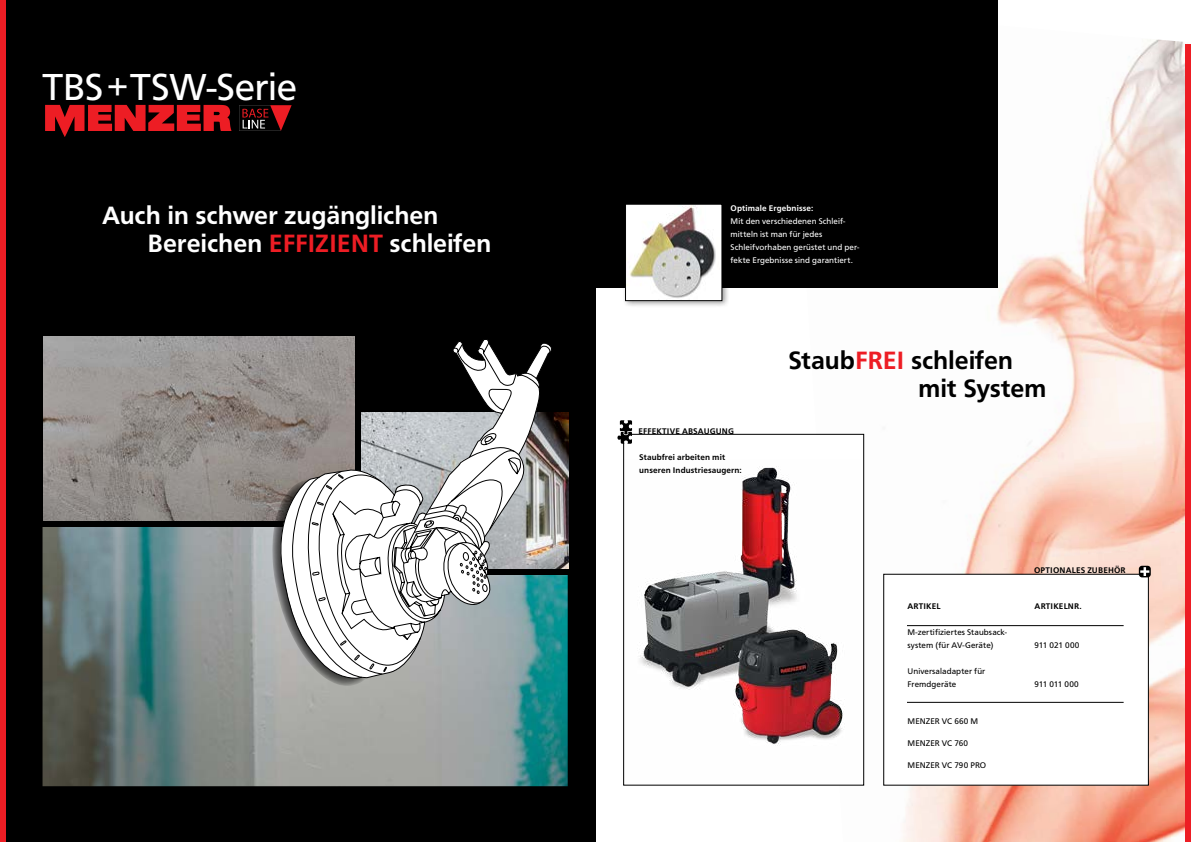
<style>
.page{position:relative;width:1191px;height:842px;background:#fff}
.page>*{position:absolute;margin:0;border:0;box-sizing:border-box;transform-origin:0 0}
.t1{font:39px "Carto Gothic Std";letter-spacing:-.01em;color:#fff}
.t2{font:700 26px/28px "Carto Gothic Std";letter-spacing:-.005em;color:#fff}
.t3{font:700 26px/28px "Carto Gothic Std";letter-spacing:-.005em;color:#000}
.t4{font:8.5px/13px "Carto Gothic Std";letter-spacing:.01em;color:#000}
.t5{font:8.5px/13px "Carto Gothic Std";letter-spacing:.01em;color:#fff}
.t6{font:700 8.5px/13px "Carto Gothic Std";letter-spacing:.015em;color:#000}
.t7{font:700 8.5px "Carto Gothic Std";letter-spacing:.015em;color:#fff}
.t8{font:8.5px "Carto Gothic Std";letter-spacing:-.015em;color:#000}
.t9{font:8.5px "Carto Gothic Std";letter-spacing:-.02em;color:#000}
.s1{color:#ed1d24}
</style>
<div class="page">
<img style="left:788px;top:39px;width:403px;height:803px">
<div style="left:1185px;top:45px;width:6px;height:797px;background:#ed1d24"></div>
<div style="left:0;top:0;width:595px;height:842px;background:#000"></div>
<div style="left:0;top:0;width:5px;height:842px;background:#ed1d24"></div>
<svg style="left:239px;top:105px;width:53px;height:26px"></svg>
<svg style="left:45px;top:105px;width:186px;height:32px"></svg>
<img style="left:43px;top:527px;width:524px;height:259px">
<img style="left:552px;top:413px;width:16px;height:156px">
<img style="left:43px;top:336px;width:311px;height:185px">
<div style="left:351px;top:569px;width:222px;height:6px;background:#000"></div>
<svg style="left:264px;top:473px;width:131px;height:219px"></svg>
<svg style="left:273px;top:337px;width:279px;height:342px"></svg>
<svg style="left:290px;top:342px;width:261px;height:336px"></svg>
<svg style="left:405px;top:433px;width:117px;height:173px"></svg>
<svg style="left:312px;top:445px;width:203px;height:227px"></svg>
<svg style="left:883px;top:574px;width:265px;height:211px"></svg>
<hr style="left:907px;top:625px;width:216px;height:1px;background:#000">
<hr style="left:907px;top:702px;width:216px;height:1px;background:#000">
<svg style="left:1138px;top:566px;width:12px;height:11px"></svg>
<svg style="left:1140px;top:567px;width:9px;height:9px"></svg>
<div style="left:595px;top:0;width:403px;height:287px;background:#000"></div>
<div style="left:622px;top:201px;width:107px;height:107px;background:#000;opacity:.4"></div>
<img style="left:627px;top:206px;width:92px;height:93px">
<div style="left:625px;top:204px;width:97px;height:97px;border:1px solid #000"></div>
<svg style="left:623px;top:434px;width:241px;height:351px"></svg>
<img style="left:623px;top:459px;width:237px;height:328px">
<svg style="left:617px;top:420px;width:15px;height:24px"></svg>
<h1 class="t1" style="left:43px;top:65px;width:256px">TBS + TSW-Serie</h1>
<h2 class="t2" style="left:148px;top:201px;width:345px;text-indent:-46px">Auch in schwer zugänglichen<br>Bereichen <span class="s1">EFFIZIENT</span> schleifen</h2>
<p class="t7" style="left:730px;top:203px;width:84px">Optimale Ergebnisse:</p>
<p class="t5" style="left:730px;top:214px;width:130px">Mit den verschiedenen Schleif&shy;mitteln ist man für jedes<br>Schleifvorhaben gerüstet und per&shy;fekte Ergebnisse sind garantiert.</p>
<p class="t6" style="left:638px;top:424px;width:97px">EFFEKTIVE ABSAUGUNG</p>
<p class="t6" style="left:639px;top:451px;width:104px">Staubfrei arbeiten mit unseren Industriesaugern:</p>
<h2 class="t3" style="left:918px;top:346px;width:130px;text-indent:-130px">Staub<span class="s1">FREI</span> schleifen mit System</h2>
<p class="t6" style="left:1034px;top:564px;width:93px">OPTIONALES ZUBEHÖR</p>
<p class="t6" style="left:907px;top:600px;width:35px">ARTIKEL</p>
<p class="t6" style="left:1034px;top:600px;width:49px">ARTIKELNR.</p>
<p class="t4" style="left:907px;top:626px;width:101px">M-zertifiziertes Staubsack&shy;system (für AV-Geräte)</p>
<p class="t8" style="left:1034px;top:641px;width:46px">911 021 000</p>
<p class="t4" style="left:907px;top:665px;width:79px">Universaladapter für<br>Fremdgeräte</p>
<p class="t4" style="left:907px;top:715px;width:72px">MENZER VC 660 M</p>
<p class="t4" style="left:907px;top:737px;width:62px">MENZER VC 760</p>
<p class="t4" style="left:907px;top:759px;width:80px">MENZER VC 790 PRO</p>
<p class="t9" style="left:1034px;top:680px;width:46px">911 011 000</p>
</div>
